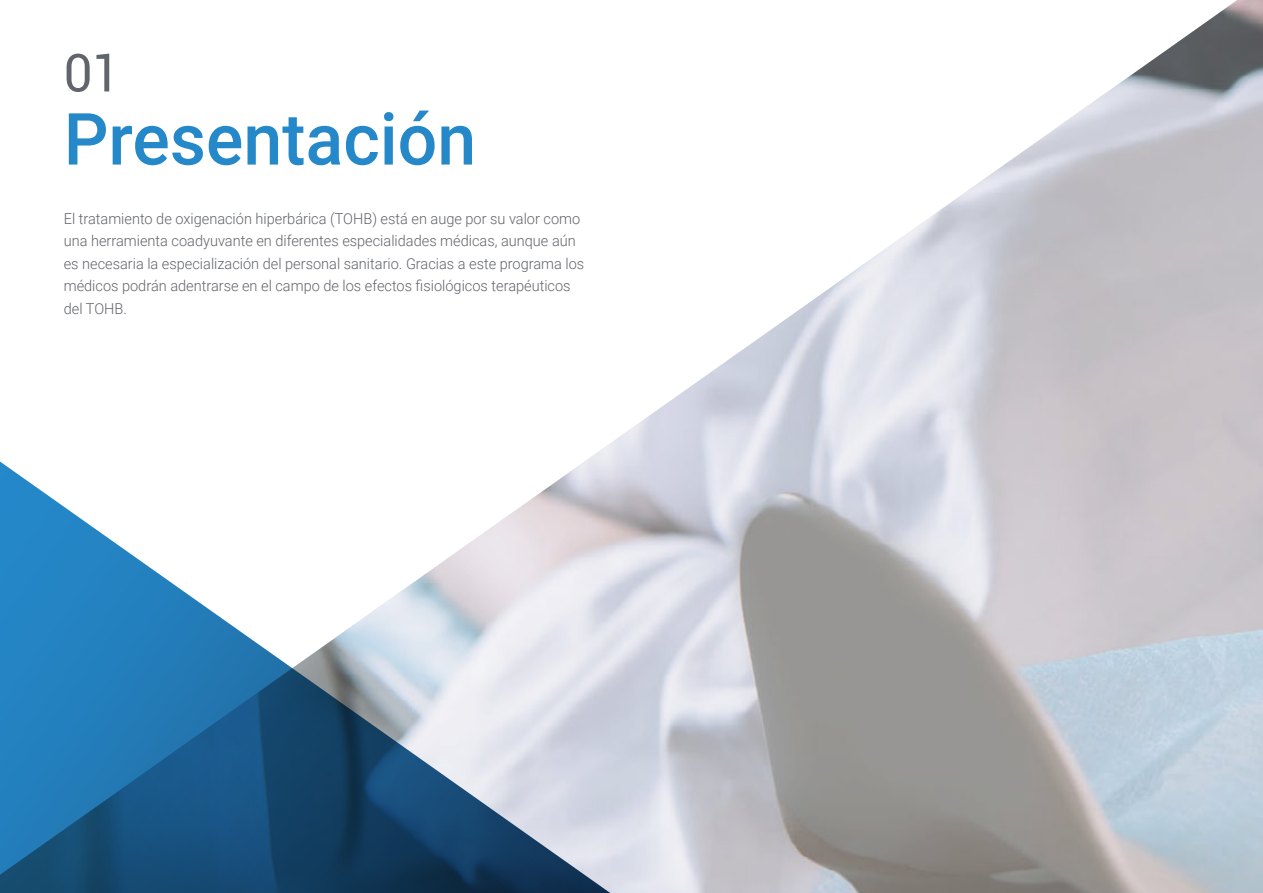
<style>
.page{position:relative;width:1263px;height:893px;background:#fff}
.page>*{position:absolute;margin:0;border:0;box-sizing:border-box;transform-origin:0 0}
.t1{font:500 72px "Roboto";color:#2488c9}
.t2{font:52.5px "Roboto";color:#61646a}
.t3{font:300 15px/22.5px "Roboto";color:#61646a}
</style>
<div class="page">
<img style="left:607px;top:0;width:656px;height:893px">
<svg style="left:0;top:446px;width:640px;height:447px"></svg>
<h2 class="t2" style="left:64px;top:36px;width:58px">01</h2>
<h1 class="t1" style="left:64px;top:89px;width:414px">Presentación</h1>
<p class="t3" style="left:64px;top:207px;width:522px">El tratamiento de oxigenación hiperbárica (TOHB) está en auge por su valor como una herramienta coadyuvante en diferentes especialidades médicas, aunque aún es necesaria la especialización del personal sanitario. Gracias a este programa los médicos podrán adentrarse en el campo de los efectos fisiológicos terapéuticos del TOHB.</p>
</div>
